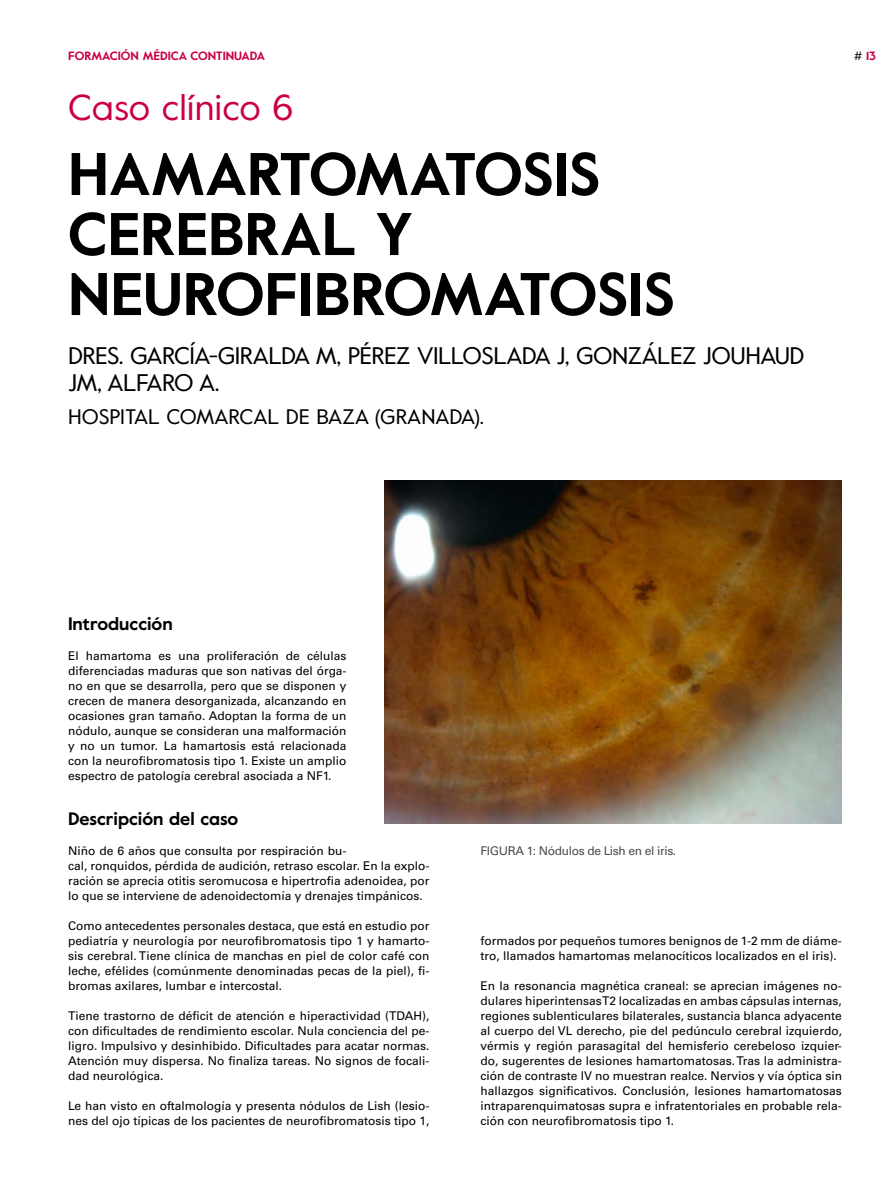
<style>
.page{position:relative;width:893px;height:1178px;background:#fff}
.page>*{position:absolute;margin:0;border:0;box-sizing:border-box;transform-origin:0 0}
.t1{font:700 60px/60px "Value";color:#000}
.t2{font:36px "Value";color:#cb0041}
.t3{font:24px/27px "Value";letter-spacing:-.02em;color:#000}
.t4{font:21px "Value";color:#000}
.t5{font:700 18px "Value";color:#000}
.t6{font:12px/15px "Univers LT Std";color:#000;text-align:justify}
.t7{font:12px "Univers LT Std";letter-spacing:-.03em;color:#4b4b4d}
.t8{font:700 12px "Value";color:#cb0041}
.s1{font-weight:400;color:#000}
</style>
<div class="page">
<img style="left:385px;top:480px;width:457px;height:343px">
<p class="t8" style="left:68px;top:47px;width:199px">FORMACIÓN MÉDICA CONTINUADA</p>
<h2 class="t2" style="left:68px;top:82px;width:227px">Caso clínico 6</h2>
<h1 class="t1" style="left:68px;top:144px;width:608px">HAMARTOMATOSIS<br>CEREBRAL Y<br>NEUROFIBROMATOSIS</h1>
<h3 class="t3" style="left:68px;top:342px;width:738px">DRES. GARCÍA-GIRALDA M, PÉREZ VILLOSLADA J, GONZÁLEZ JOUHAUD<br>JM, ALFARO A.</h3>
<h3 class="t4" style="left:68px;top:402px;width:418px">HOSPITAL COMARCAL DE BAZA (GRANADA).</h3>
<p class="t8" style="left:854px;top:47px;width:23px"><span class="s1">#</span> 13</p>
<h3 class="t5" style="left:68px;top:611px;width:106px">Introducción</h3>
<p class="t6" style="left:68px;top:648px;width:280px">El hamartoma es una proliferación de células diferenciadas maduras que son nativas del órga&shy;no en que se desarrolla, pero que se disponen y crecen de manera desorganizada, alcanzando en ocasiones gran tamaño. Adoptan la forma de un nódulo, aunque se consideran una malformación y no un tumor. La hamartosis está relacionada con la neurofibromatosis tipo 1. Existe un amplio espectro de patología cerebral asociada a NF1.</p>
<h3 class="t5" style="left:68px;top:806px;width:172px">Descripción del caso</h3>
<p class="t6" style="left:68px;top:843px;width:363px;text-align:left">Niño de 6 años que consulta por respiración bu-<br>cal, ronquidos, pérdida de audición, retraso escolar. En la explo&shy;ración se aprecia otitis seromucosa e hipertrofia adenoidea, por lo que se interviene de adenoidectomía y drenajes timpánicos.</p>
<p class="t6" style="left:68px;top:918px;width:363px">Como antecedentes personales destaca, que está en estudio por pediatría y neurología por neurofibromatosis tipo 1 y hamarto&shy;sis cerebral. Tiene clínica de manchas en piel de color café con leche, efélides (comúnmente denominadas pecas de la piel), fi&shy;bromas axilares, lumbar e intercostal.</p>
<p class="t6" style="left:68px;top:1008px;width:363px">Tiene trastorno de déficit de atención e hiperactividad (TDAH), con dificultades de rendimiento escolar. Nula conciencia del pe&shy;ligro. Impulsivo y desinhibido. Dificultades para acatar normas.<br>Atención muy dispersa. No finaliza tareas. No signos de focali&shy;dad neurológica.</p>
<p class="t6" style="left:68px;top:1098px;width:363px">Le han visto en oftalmología y presenta nódulos de Lish (lesio&shy;nes del ojo típicas de los pacientes de neurofibromatosis tipo 1,</p>
<p class="t7" style="left:480px;top:844px;width:197px">FIGURA 1: Nódulos de Lish en el iris.</p>
<p class="t6" style="left:480px;top:933px;width:363px">formados por pequeños tumores benignos de 1-2 mm de diáme&shy;tro, llamados hamartomas melanocíticos localizados en el iris).</p>
<p class="t6" style="left:480px;top:978px;width:363px">En la resonancia magnética craneal: se aprecian imágenes no&shy;dulares hiperintensas T2 localizadas en ambas cápsulas internas, regiones sublenticulares bilaterales, sustancia blanca adyacente al cuerpo del VL derecho, pie del pedúnculo cerebral izquierdo, vérmis y región parasagital del hemisferio cerebeloso izquier&shy;do, sugerentes de lesiones hamartomatosas. Tras la administra&shy;ción de contraste IV no muestran realce. Nervios y vía óptica sin hallazgos significativos. Conclusión, lesiones hamartomatosas intraparenquimatosas supra e infratentoriales en probable rela&shy;ción con neurofibromatosis tipo 1.</p>
</div>
